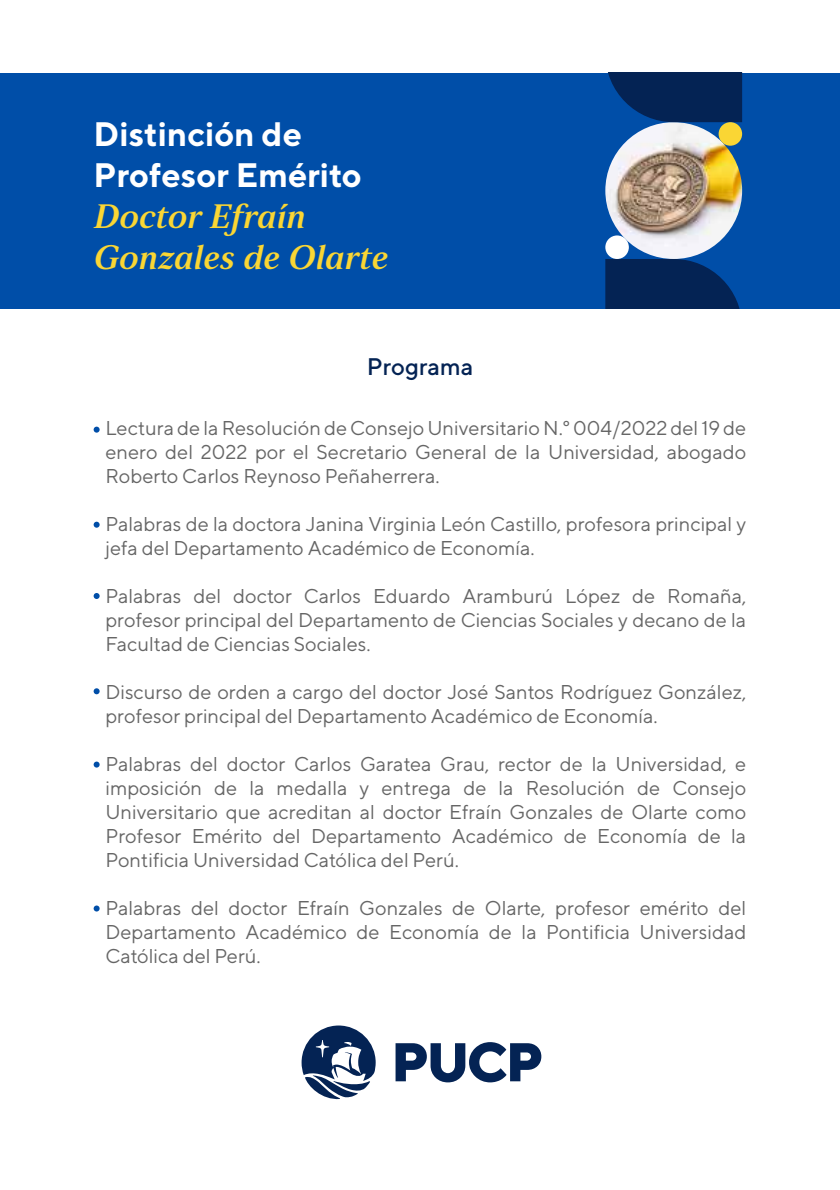
<style>
.page{position:relative;width:840px;height:1190px;background:#fff}
.page>*{position:absolute;margin:0;border:0;box-sizing:border-box;transform-origin:0 0}
.t1{font:34px/40.6px "Strato Pro Demi Bold It";color:#fad634}
.t2{font:700 34px/40.6px "TT Norms";color:#fff}
.t3{font:500 24px "TT Norms";color:#042354}
.t4{font:20px/24px "TT Norms";color:#666;text-align:justify}
</style>
<div class="page">
<div style="left:0;top:73px;width:840px;height:235px;background:#004ea8"></div>
<img style="left:605px;top:122px;width:137px;height:137px;border-radius:68px">
<svg style="left:608px;top:73px;width:134px;height:49px;background:#03285e"></svg>
<svg style="left:605px;top:259px;width:135px;height:49px;background:#03285f"></svg>
<div style="left:719px;top:122px;width:23px;height:24px;background:#fad634;border-radius:50%"></div>
<div style="left:605px;top:235px;width:24px;height:24px;background:#fff;border-radius:50%"></div>
<svg style="left:94px;top:427px;width:6px;height:6px"></svg>
<svg style="left:94px;top:522px;width:6px;height:6px"></svg>
<svg style="left:94px;top:593px;width:6px;height:6px"></svg>
<svg style="left:94px;top:688px;width:6px;height:6px"></svg>
<svg style="left:94px;top:762px;width:6px;height:6px"></svg>
<svg style="left:94px;top:906px;width:6px;height:6px"></svg>
<svg style="left:301px;top:1025px;width:75px;height:75px"></svg>
<svg style="left:396px;top:1042px;width:145px;height:40px"></svg>
<h1 class="t2" style="left:94px;top:113px;width:270px">Distinción de<br>Profesor Emérito</h1>
<h1 class="t1" style="left:94px;top:195px;width:296px">Doctor Efraín<br>Gonzales de Olarte</h1>
<p class="t3" style="left:367px;top:351px;width:108px">Programa</p>
<p class="t4" style="left:105px;top:415px;width:642px">Lectura de la Resolución de Consejo Universitario N.° 004/2022 del 19 de enero del 2022 por el Secretario General de la Universidad, abogado Roberto Carlos Reynoso Peñaherrera.</p>
<p class="t4" style="left:105px;top:511px;width:642px">Palabras de la doctora Janina Virginia León Castillo, profesora principal y jefa del Departamento Académico de Economía.</p>
<p class="t4" style="left:105px;top:583px;width:642px">Palabras del doctor Carlos Eduardo Aramburú López de Romaña, profesor principal del Departamento de Ciencias Sociales y decano de la Facultad de Ciencias Sociales.</p>
<p class="t4" style="left:105px;top:679px;width:642px">Discurso de orden a cargo del doctor José Santos Rodríguez González, profesor principal del Departamento Académico de Economía.</p>
<p class="t4" style="left:105px;top:751px;width:643px">Palabras del doctor Carlos Garatea Grau, rector de la Universidad, e imposición de la medalla y entrega de la Resolución de Consejo Universitario que acreditan al doctor Efraín Gonzales de Olarte como Profesor Emérito del Departamento Académico de Economía de la Pontificia Universidad Católica del Perú.</p>
<p class="t4" style="left:105px;top:895px;width:643px">Palabras del doctor Efraín Gonzales de Olarte, profesor emérito del Departamento Académico de Economía de la Pontificia Universidad Católica del Perú.</p>
</div>
